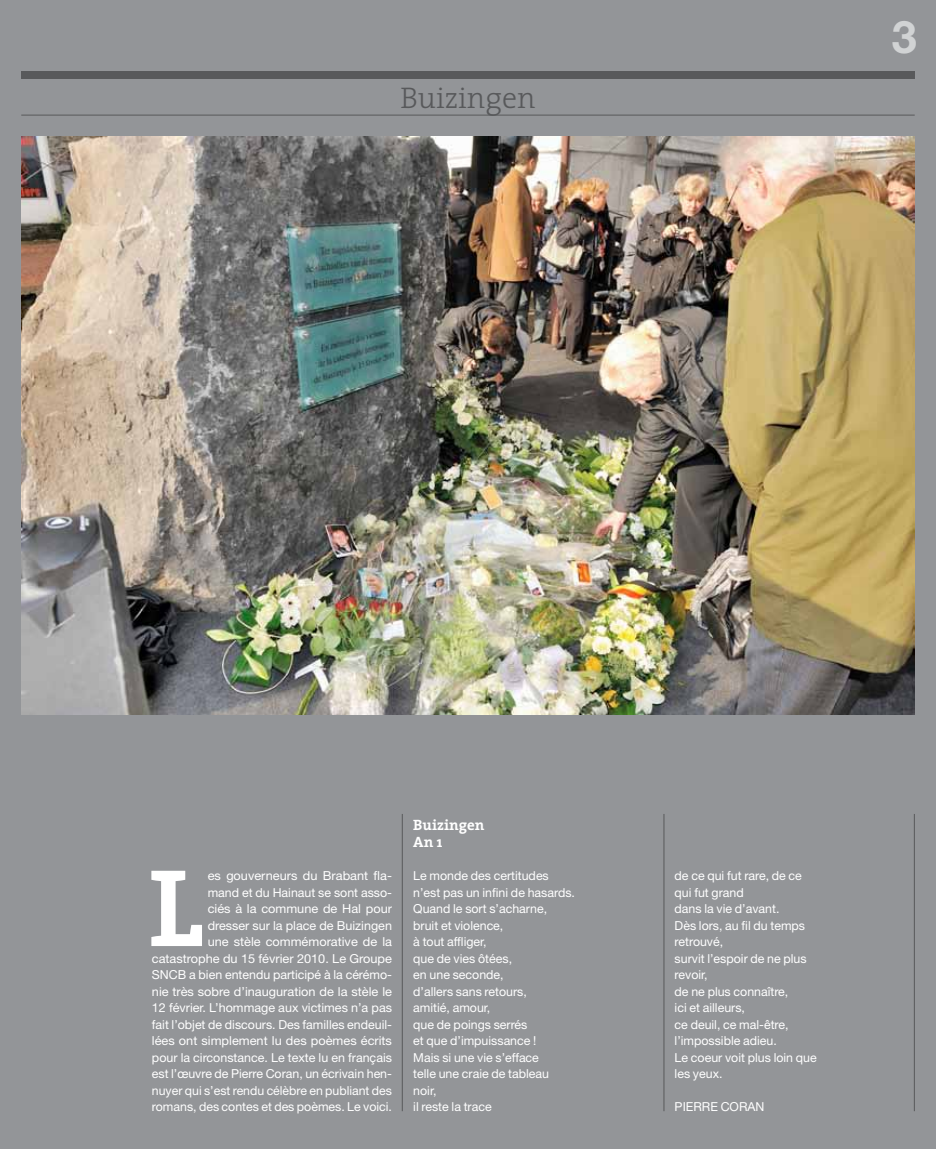
<style>
.page{position:relative;width:936px;height:1149px;background:#fff}
.page>*{position:absolute;margin:0;border:0;box-sizing:border-box;transform-origin:0 0}
.t1{font:700 111.45px "The Serif";color:#fff}
.t2{font:700 45px "Helvetica Neue LT Std";color:#d1d3d4}
.t3{font:300 30px "The Serif";color:#58595b}
.t4{font:700 15px/16.5px "The Serif";color:#fff}
.t5{font:12.3px/16.5px "Helvetica Neue LT Std";color:#fff}
</style>
<div class="page">
<div style="left:0;top:0;width:935px;height:1148px;background:#939598"></div>
<img style="left:21px;top:137px;width:893px;height:577px">
<hr style="left:402px;top:813px;width:1px;height:297px;background:#58595b">
<hr style="left:663px;top:813px;width:1px;height:297px;background:#58595b">
<hr style="left:913px;top:813px;width:1px;height:297px;background:#58595b">
<div style="left:21px;top:71px;width:893px;height:7px;background:#58595b"></div>
<hr style="left:21px;top:115px;width:893px;height:1px;background:#58595b">
<h3 class="t3" style="left:400px;top:73px;width:137px">Buizingen</h3>
<h2 class="t2" style="left:891px;top:10px;width:27px">3</h2>
<h1 class="t1" style="left:149px;top:814px;width:56px">L</h1>
<p class="t5" style="left:152px;top:866px;width:241px;text-align:right">es gouverneurs du Brabant fla-<br>mand et du Hainaut se sont asso-<br>ciés à la commune de Hal pour<br>dresser sur la place de Buizingen<br>une stèle commémorative de la catastrophe du 15 février 2010. Le Groupe SNCB a bien entendu participé à la cérémo&shy;nie très sobre d’inauguration de la stèle le 12 février. L’hommage aux victimes n’a pas fait l’objet de discours. Des familles endeuil&shy;lées ont simplement lu des poèmes écrits pour la circonstance. Le texte lu en français est l’œuvre de Pierre Coran, un écrivain hen&shy;nuyer qui s’est rendu célèbre en publiant des romans, des contes et des poèmes. Le voici.</p>
<p class="t4" style="left:413px;top:816px;width:73px">Buizingen<br>An 1</p>
<p class="t5" style="left:413px;top:866px;width:163px">Le monde des certitudes n’est pas un infini de hasards.<br>Quand le sort s’acharne, bruit et violence,<br>à tout affliger,<br>que de vies ôtées,<br>en une seconde,<br>d’allers sans retours,<br>amitié, amour,<br>que de poings serrés<br>et que d’impuissance !<br>Mais si une vie s’efface<br>telle une craie de tableau noir,<br>il reste la trace</p>
<p class="t5" style="left:674px;top:866px;width:144px">de ce qui fut rare, de ce qui fut grand<br>dans la vie d’avant.<br>Dès lors, au fil du temps retrouvé,<br>survit l’espoir de ne plus revoir,<br>de ne plus connaître,<br>ici et ailleurs,<br>ce deuil, ce mal-être, l’impossible adieu.<br>Le coeur voit plus loin que les yeux.</p>
<p class="t5" style="left:674px;top:1097px;width:91px">PIERRE CORAN</p>
</div>
